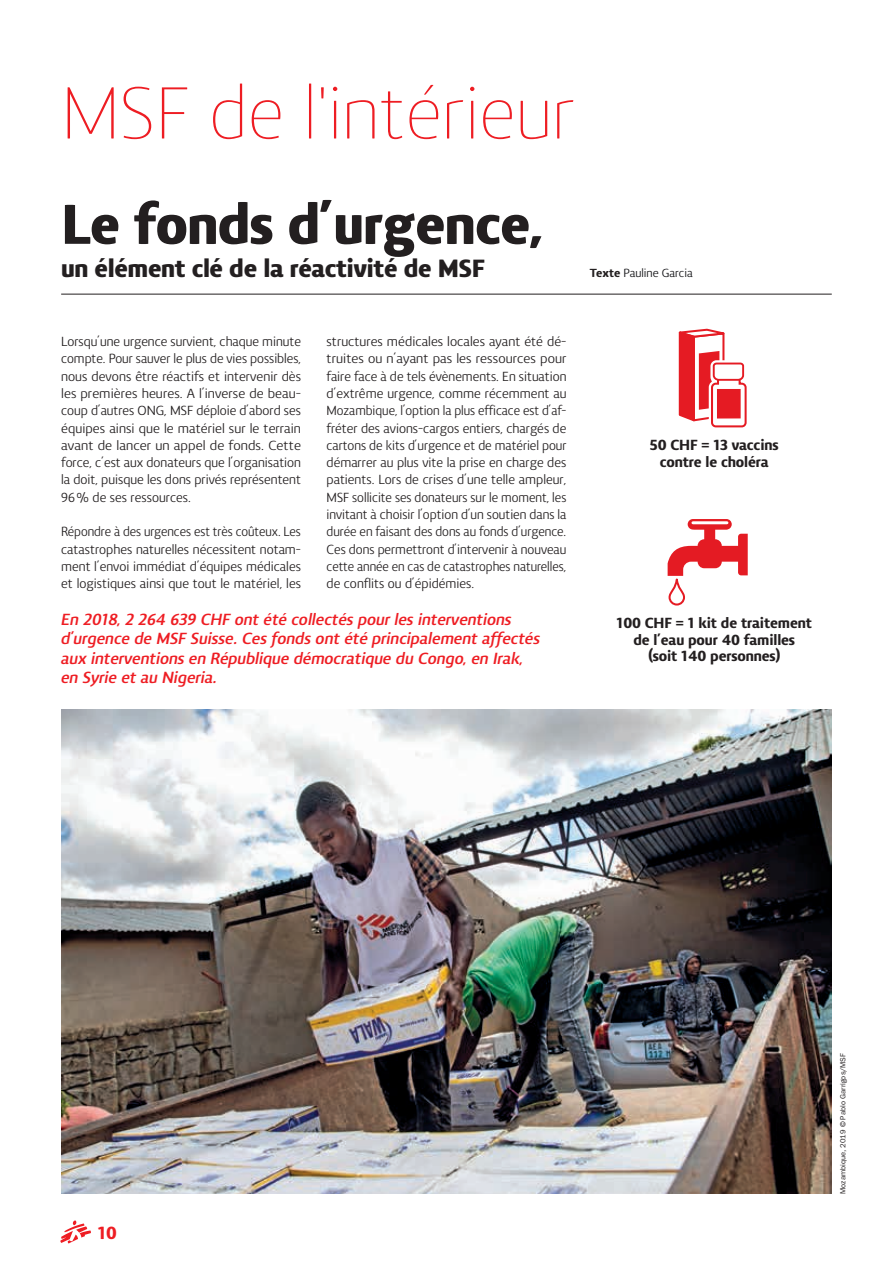
<style>
.page{position:relative;width:893px;height:1263px;background:#fff}
.page>*{position:absolute;margin:0;border:0;box-sizing:border-box;transform-origin:0 0}
.t1{font:300 75px "Vitali Neue";color:#ee1d23}
.t2{font:800 57px "Vitali Neue";letter-spacing:-.015em;color:#231f20}
.t3{font:800 25.5px "Vitali Neue";letter-spacing:-.015em;color:#231f20}
.t4{font:900 18px "Vitali Neue";color:#ee1d23}
.t5{font:italic 700 16.5px/19.5px "Vitali Neue";color:#ee1d23}
.t6{font:900 15px/16.5px "Vitali Neue";letter-spacing:-.01em;color:#231f20;text-align:center}
.t7{font:500 13.5px/17.2px "Vitali Neue";color:#231f20;text-align:justify}
.t8{font:500 13.5px/17.2px "Vitali Neue";color:#231f20;text-align:justify;scale:.95 1}
.t9{font:500 12px "Vitali Neue";color:#101013}
.t10{font:7.5px "Franklin Gothic";color:#231f20}
.s1{font-weight:900;color:#231f20}
</style>
<div class="page">
<img style="left:61px;top:709px;width:771px;height:485px">
<svg style="left:60px;top:1220px;width:31px;height:23px"></svg>
<hr style="left:61px;top:294px;width:771px;height:1px;background:#231f20">
<svg style="left:678px;top:328px;width:69px;height:100px"></svg>
<div style="left:717px;top:389px;width:24px;height:29px;background:#e51b23"></div>
<svg style="left:667px;top:519px;width:81px;height:87px"></svg>
<hr style="left:693px;top:521px;width:34px;height:3px;background:#fff">
<h1 class="t1" style="left:61px;top:71px;width:516px">MSF de l'intérieur</h1>
<h2 class="t2" style="left:61px;top:190px;width:484px">Le fonds d’urgence,</h2>
<h3 class="t3" style="left:61px;top:253px;width:425px">un élément clé de la réactivité de MSF</h3>
<p class="t9" style="left:590px;top:266px;width:104px"><span class="s1">Texte</span> Pauline Garcia</p>
<p class="t7" style="left:61px;top:333px;width:241px">Lorsqu’une urgence survient, chaque minute compte. Pour sauver le plus de vies possibles, nous devons être réactifs et intervenir dès les premières heures. A l’inverse de beau&shy;coup d’autres ONG, MSF déploie d’abord ses équipes ainsi que le matériel sur le terrain avant de lancer un appel de fonds. Cette force, c’est aux donateurs que l’organisation la doit, puisque les dons privés représentent 96% de ses ressources.</p>
<p class="t8" style="left:61px;top:523px;width:254px">Répondre à des urgences est très coûteux. Les catastrophes naturelles nécessitent notam&shy;ment l’envoi immédiat d’équipes médicales et logistiques ainsi que tout le matériel, les</p>
<p class="t7" style="left:327px;top:333px;width:242px">structures médicales locales ayant été dé&shy;truites ou n’ayant pas les ressources pour faire face à de tels évènements. En situation d’extrême urgence, comme récemment au Mozambique, l’option la plus efficace est d’af&shy;fréter des avions-cargos entiers, chargés de cartons de kits d’urgence et de matériel pour démarrer au plus vite la prise en charge des patients. Lors de crises d’une telle ampleur, MSF sollicite ses donateurs sur le moment, les invitant à choisir l’option d’un soutien dans la durée en faisant des dons au fonds d’urgence.<br>Ces dons permettront d’intervenir à nouveau cette année en cas de catastrophes naturelles, de conflits ou d’épidémies.</p>
<p class="t5" style="left:61px;top:609px;width:481px">En 2018, 2 264 639 CHF ont été collectés pour les interventions d’urgence de MSF Suisse. Ces fonds ont été principalement affectés aux interventions en République démocratique du Congo, en Irak, en Syrie et au Nigeria.</p>
<p class="t6" style="left:650px;top:436px;width:130px;line-height:17.2px">50 CHF = 13 vaccins contre le choléra</p>
<p class="t6" style="left:617px;top:615px;width:197px">100 CHF = 1 kit de traitement de l’eau pour 40 familles<br>(soit 140 personnes)</p>
<h3 class="t4" style="left:98px;top:1222px;width:21px">10</h3>
<p class="t10" style="left:838px;top:1194px;width:142px;rotate:-90deg">Mozambique, 2019 © Pablo Garrigos/MSF</p>
</div>
